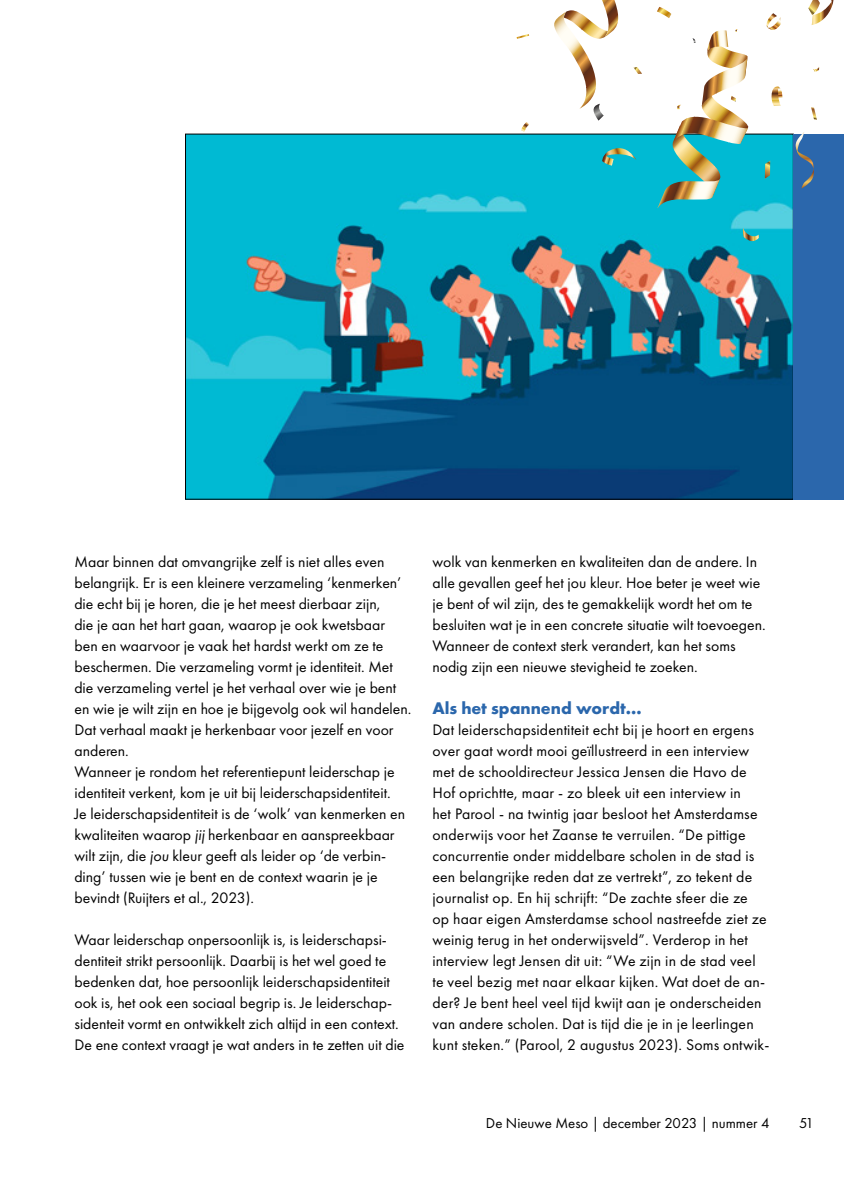
<style>
.page{position:relative;width:844px;height:1191px;background:#fff}
.page>*{position:absolute;margin:0;border:0;box-sizing:border-box;transform-origin:0 0}
.t1{font:700 17.5px "Futura PT";color:#2b67ac}
.t2{font:15.75px/21px "Futura PT";color:#000}
.t3{font:14.88px "Futura PT";color:#000}
.s1{font-style:italic}
</style>
<div class="page">
<img style="left:187px;top:136px;width:604px;height:361px">
<div style="left:793px;top:134px;width:50px;height:366px;background:#2b67ac"></div>
<svg style="left:521px;top:122px;width:8px;height:10px"></svg>
<svg style="left:766px;top:13px;width:14px;height:17px"></svg>
<svg style="left:813px;top:67px;width:6px;height:5px"></svg>
<svg style="left:771px;top:86px;width:11px;height:20px"></svg>
<svg style="left:601px;top:148px;width:35px;height:18px"></svg>
<svg style="left:795px;top:132px;width:18px;height:57px"></svg>
<svg style="left:742px;top:228px;width:16px;height:14px"></svg>
<svg style="left:516px;top:34px;width:13px;height:5px"></svg>
<svg style="left:633px;top:67px;width:9px;height:7px"></svg>
<svg style="left:811px;top:107px;width:5px;height:13px"></svg>
<svg style="left:657px;top:7px;width:14px;height:11px"></svg>
<svg style="left:764px;top:161px;width:6px;height:18px"></svg>
<svg style="left:808px;top:0;width:25px;height:25px"></svg>
<svg style="left:554px;top:0;width:65px;height:121px"></svg>
<svg style="left:657px;top:29px;width:91px;height:180px"></svg>
<p class="t2" style="left:74px;top:551px;width:338px">Maar binnen dat omvangrijke zelf is niet alles even belangrijk. Er is een kleinere verzameling ‘kenmerken’ die echt bij je horen, die je het meest dierbaar zijn,<br>die je aan het hart gaan, waarop je ook kwetsbaar ben en waarvoor je vaak het hardst werkt om ze te beschermen. Die verzameling vormt je identiteit. Met die verzameling vertel je het verhaal over wie je bent en wie je wilt zijn en hoe je bijgevolg ook wil handelen.<br>Dat verhaal maakt je herkenbaar voor jezelf en voor anderen.<br>Wanneer je rondom het referentiepunt leiderschap je identiteit verkent, kom je uit bij leiderschapsidentiteit.<br>Je leiderschapsidentiteit is de ‘wolk’ van kenmerken en kwaliteiten waarop <span class="s1">jij</span> herkenbaar en aanspreekbaar wilt zijn, die <span class="s1">jou</span> kleur geeft als leider op ‘de verbin&shy;ding’ tussen wie je bent en de context waarin je je bevindt (Ruijters et al., 2023).</p>
<p class="t2" style="left:74px;top:929px;width:331px">Waar leiderschap onpersoonlijk is, is leiderschapsi&shy;dentiteit strikt persoonlijk. Daarbij is het wel goed te bedenken dat, hoe persoonlijk leiderschapsidentiteit ook is, het ook een sociaal begrip is. Je leiderschap&shy;sidenteit vormt en ontwikkelt zich altijd in een context.<br>De ene context vraagt je wat anders in te zetten uit die</p>
<p class="t2" style="left:432px;top:551px;width:334px">wolk van kenmerken en kwaliteiten dan de andere. In alle gevallen geef het jou kleur. Hoe beter je weet wie je bent of wil zijn, des te gemakkelijk wordt het om te besluiten wat je in een concrete situatie wilt toevoegen.<br>Wanneer de context sterk verandert, kan het soms nodig zijn een nieuwe stevigheid te zoeken.</p>
<p class="t1" style="left:432px;top:697px;width:211px">Als het spannend wordt…</p>
<p class="t2" style="left:432px;top:719px;width:338px">Dat leiderschapsidentiteit echt bij je hoort en ergens over gaat wordt mooi geïllustreerd in een interview met de schooldirecteur Jessica Jensen die Havo de Hof oprichtte, maar - zo bleek uit een interview in<br>het Parool - na twintig jaar besloot het Amsterdamse onderwijs voor het Zaanse te verruilen. “De pittige concurrentie onder middelbare scholen in de stad is een belangrijke reden dat ze vertrekt”, zo tekent de journalist op. En hij schrijft: “De zachte sfeer die ze<br>op haar eigen Amsterdamse school nastreefde ziet ze weinig terug in het onderwijsveld”. Verderop in het interview legt Jensen dit uit: “We zijn in de stad veel te veel bezig met naar elkaar kijken. Wat doet de an&shy;der? Je bent heel veel tijd kwijt aan je onderscheiden van andere scholen. Dat is tijd die je in je leerlingen kunt steken.” (Parool, 2 augustus 2023). Soms ontwik-</p>
<p class="t3" style="left:486px;top:1114px;width:285px">De Nieuwe Meso | december 2023 | nummer 4</p>
<p class="t3" style="left:799px;top:1114px;width:16px">51</p>
</div>
